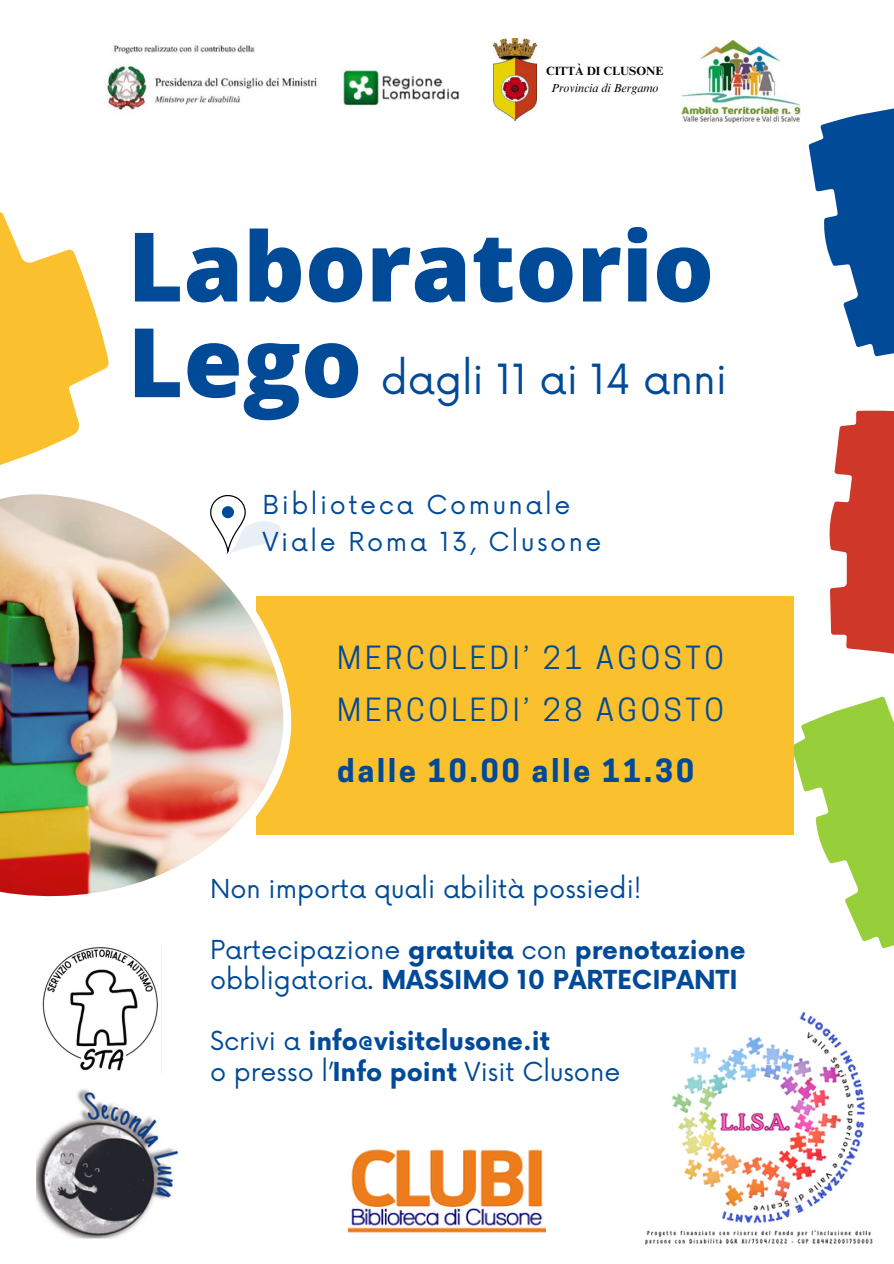
<style>
.page{position:relative;width:894px;height:1264px;background:#fff}
.page>*{position:absolute;margin:0;border:0;box-sizing:border-box;transform-origin:0 0}
.t1{font:800 96px/95.7px "Open Sans";color:#004a98}
.t2{font:40.5px "Now";color:#004a98}
.t3{font:30px/51.8px "Cooper Hewitt";letter-spacing:.12em;color:#004a98}
.t4{font:700 30px "Cooper Hewitt";letter-spacing:.1em;color:#004a98}
.t5{font:700 25.5px/30.3px "Now";color:#004a98}
.t6{font:25.5px/37.2px "Now";letter-spacing:.1em;color:#004a98}
.t7{font:25.5px "Now";color:#004a98}
.t8{font:italic 11.85px "Times NRMT Pro";color:#000}
.t9{font:700 11.85px "Times NRMT Pro";color:#000}
.s1{font-weight:400}
</style>
<div class="page">
<img style="left:107px;top:45px;width:353px;height:65px">
<img style="left:493px;top:38px;width:43px;height:82px">
<img style="left:681px;top:40px;width:112px;height:83px">
<img style="left:42px;top:945px;width:120px;height:128px">
<img style="left:36px;top:1089px;width:142px;height:150px">
<svg style="left:775px;top:691px;width:118px;height:258px"></svg>
<svg style="left:793px;top:102px;width:100px;height:255px"></svg>
<svg style="left:829px;top:410px;width:64px;height:244px"></svg>
<div style="left:256px;top:596px;width:537px;height:238px;background:#fbc02d"></div>
<div style="left:0;top:476px;width:291px;height:437px;background:#fff"></div>
<img style="left:0;top:494px;width:283px;height:402px">
<img style="left:645px;top:1011px;width:228px;height:235px">
<img style="left:348px;top:1149px;width:197px;height:84px">
<svg style="left:0;top:212px;width:109px;height:253px"></svg>
<p class="t9" style="left:546px;top:67px;width:119px">CITTÀ DI CLUSONE</p>
<p class="t8" style="left:551px;top:83px;width:109px">Provincia di Bergamo</p>
<h4 class="t1" style="left:127px;top:216px;width:588px">Laboratorio<br>Lego</h4>
<h5 class="t2" style="left:380px;top:356px;width:348px">dagli 11 ai 14 anni</h5>
<h1 class="t6" style="left:262px;top:487px;width:340px">Biblioteca Comunale<br>Viale Roma 13, Clusone</h1>
<p class="t3" style="left:337px;top:635px;width:388px">MERCOLEDI’ 21 AGOSTO<br>MERCOLEDI’ 28 AGOSTO</p>
<h5 class="t4" style="left:337px;top:759px;width:358px">dalle 10.00 alle 11.30</h5>
<h2 class="t7" style="left:210px;top:874px;width:433px">Non importa quali abilità possiedi!</h2>
<p class="t5" style="left:210px;top:936px;width:537px"><span class="s1">Partecipazione</span> gratuita <span class="s1">con</span> prenotazione <span class="s1">obbligatoria.</span> MASSIMO 10 PARTECIPANTI</p>
<p class="t5" style="left:210px;top:1027px;width:411px"><span class="s1">Scrivi a</span> info@visitclusone.it<br><span class="s1">o presso l’</span>Info point <span class="s1">Visit Clusone</span></p>
</div>
